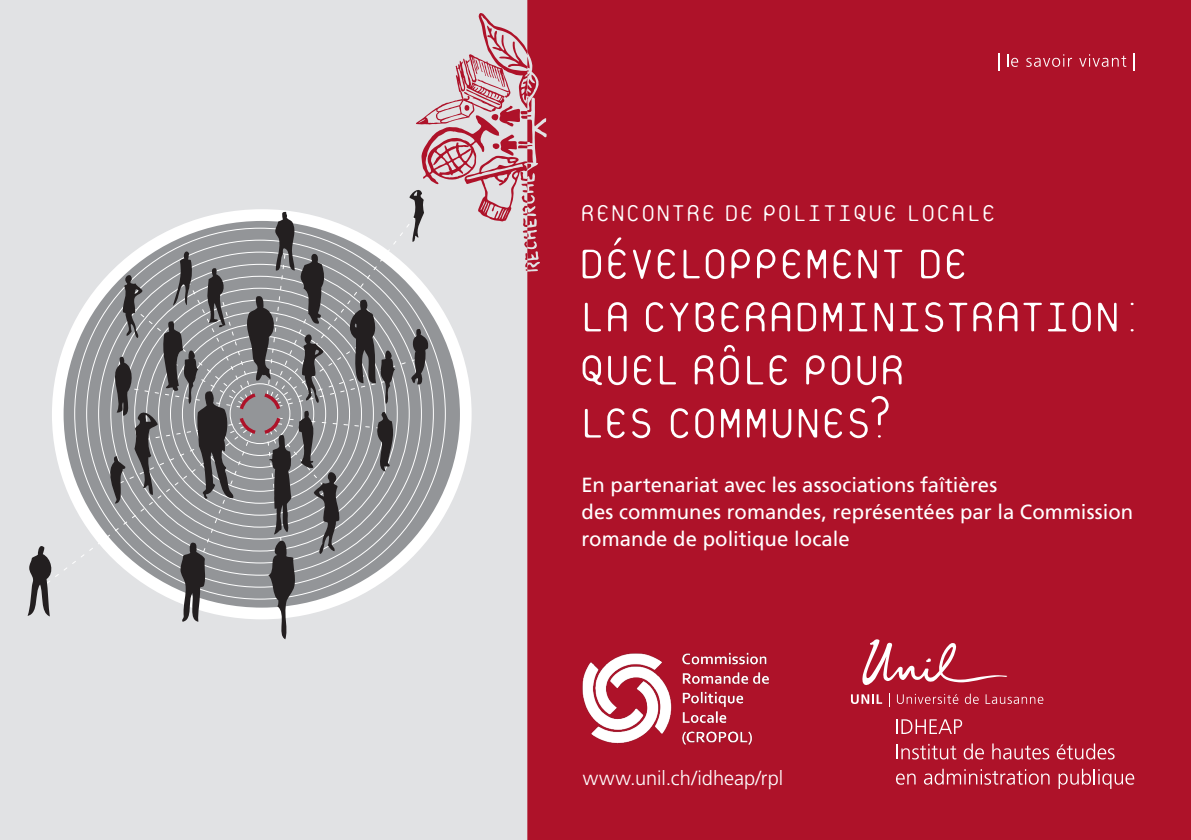
<style>
.page{position:relative;width:1191px;height:840px;background:#fff}
.page>*{position:absolute;margin:0;border:0;box-sizing:border-box;transform-origin:0 0}
.t1{font:100 62px/53px "Platelet";letter-spacing:-.05em;color:#fff}
.t2{font:100 34px "Platelet";letter-spacing:-.02em;color:#fff}
.t3{font:20.4px/27px "Frutiger LT Std";color:#fff}
.t4{font:300 20px "Frutiger LT Std";color:#fff}
</style>
<div class="page">
<div style="left:0;top:0;width:552px;height:839px;background:#e1e2e4"></div>
<div style="left:527px;top:0;width:664px;height:839px;background:#ae1229"></div>
<svg style="left:998px;top:54px;width:1px;height:17px"></svg>
<svg style="left:1007px;top:54px;width:11px;height:13px"></svg>
<svg style="left:1026px;top:54px;width:46px;height:13px"></svg>
<svg style="left:1079px;top:54px;width:47px;height:13px"></svg>
<svg style="left:1133px;top:54px;width:1px;height:17px"></svg>
<svg style="left:862px;top:638px;width:145px;height:48px;background:#bb384b"></svg>
<svg style="left:851px;top:694px;width:31px;height:9px"></svg>
<svg style="left:888px;top:693px;width:1px;height:13px"></svg>
<svg style="left:897px;top:693px;width:61px;height:10px"></svg>
<svg style="left:965px;top:693px;width:13px;height:10px"></svg>
<svg style="left:985px;top:694px;width:58px;height:9px"></svg>
<svg style="left:896px;top:719px;width:66px;height:14px"></svg>
<svg style="left:896px;top:743px;width:60px;height:16px"></svg>
<svg style="left:963px;top:743px;width:21px;height:16px"></svg>
<svg style="left:992px;top:743px;width:57px;height:16px"></svg>
<svg style="left:1056px;top:743px;width:58px;height:16px"></svg>
<svg style="left:896px;top:773px;width:19px;height:11px"></svg>
<svg style="left:924px;top:768px;width:125px;height:16px;background:#be4254"></svg>
<svg style="left:1058px;top:768px;width:76px;height:20px;background:#bd4053"></svg>
<svg style="left:28px;top:13px;width:499px;height:626px"></svg>
<img style="left:578px;top:646px;width:193px;height:101px">
<h2 class="t2" style="left:580px;top:197px;width:418px">RENCONTRE DE POLITIQUE LOCALE</h2>
<h1 class="t1" style="left:577px;top:237px;width:570px">DÉVELOPPEMENT DE<br>LA CYBERADMINISTRATION:<br>QUEL RÔLE POUR<br>LES COMMUNES?</h1>
<p class="t3" style="left:581px;top:471px;width:553px">En partenariat avec les associations faîtières<br>des communes romandes, représentées par la Commission romande de politique locale</p>
<p class="t4" style="left:582px;top:766px;width:202px">www.unil.ch/idheap/rpl</p>
</div>
